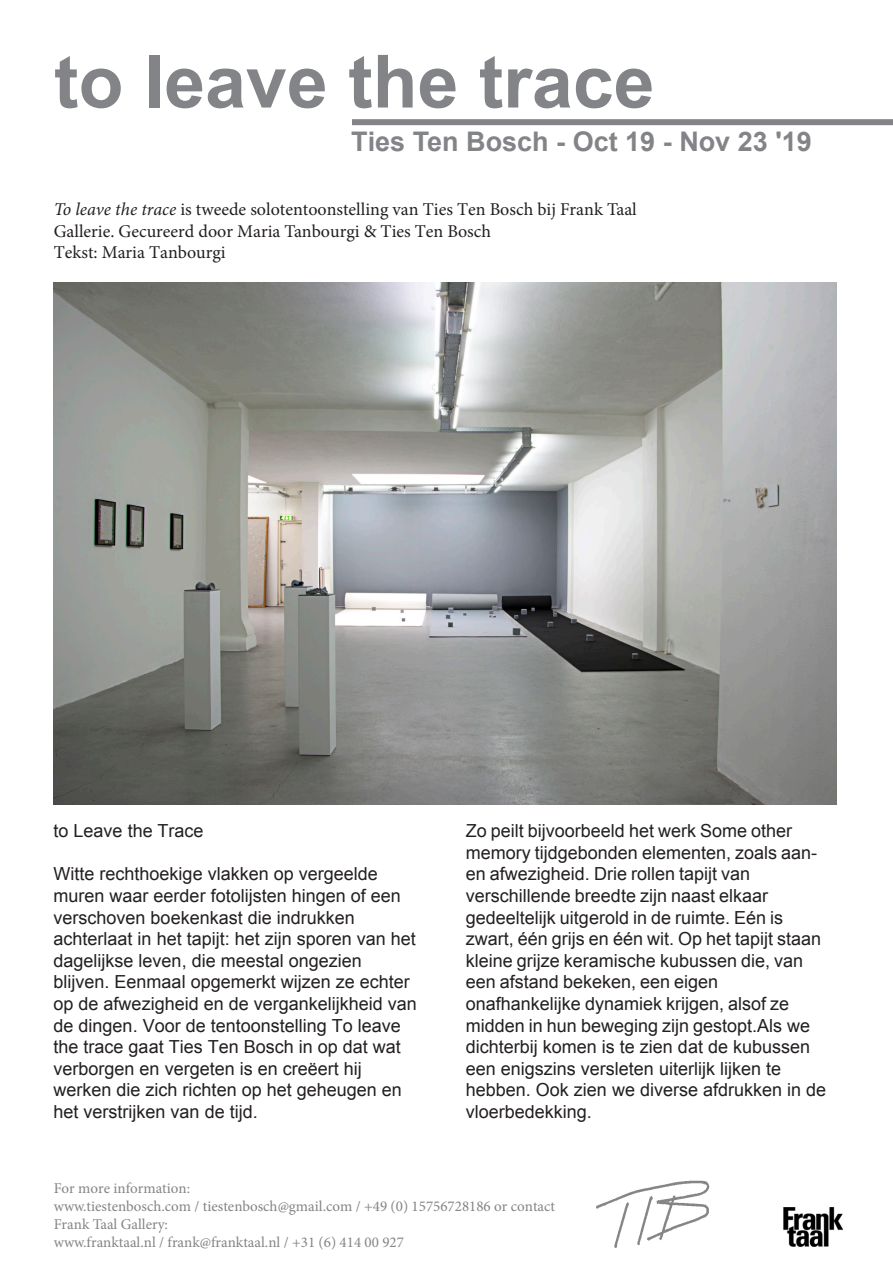
<style>
.page{position:relative;width:893px;height:1263px;background:#fff}
.page>*{position:absolute;margin:0;border:0;box-sizing:border-box;transform-origin:0 0}
.t1{font:700 73.5px "Arial";color:#828487}
.t2{font:700 27px "Arial";color:#828487}
.t3{font:18px/21.6px "Arial";color:#231f20}
.t4{font:18px/21.5px "Minion Pro";color:#231f20}
.t5{font:18px "Arial";color:#231f20}
.t6{font:15px/18px "Minion Pro";color:#828487}
.s1{font-style:italic}
</style>
<div class="page">
<img style="left:596px;top:1180px;width:114px;height:68px">
<div style="left:352px;top:119px;width:541px;height:6px;background:#828487"></div>
<img style="left:54px;top:283px;width:783px;height:522px">
<img style="left:784px;top:1207px;width:58px;height:39px">
<p class="t1" style="left:54px;top:33px;width:602px">to leave the trace</p>
<p class="t2" style="left:351px;top:124px;width:462px">Ties Ten Bosch - Oct 19 - Nov 23 '19</p>
<p class="t4" style="left:54px;top:199px;width:585px"><span class="s1">To leave the trace</span> is tweede solotentoonstelling van Ties Ten Bosch bij Frank Taal<br>Gallerie. Gecureerd door Maria Tanbourgi &amp; Ties Ten Bosch<br>Tekst: Maria Tanbourgi</p>
<p class="t5" style="left:54px;top:819px;width:151px">to Leave the Trace</p>
<p class="t3" style="left:54px;top:863px;width:365px">Witte rechthoekige vlakken op vergeelde muren waar eerder fotolijsten hingen of een verschoven boekenkast die indrukken achterlaat in het tapijt: het zijn sporen van het dagelijkse leven, die meestal ongezien blijven. Eenmaal opgemerkt wijzen ze echter op de afwezigheid en de vergankelijkheid van de dingen. Voor de tentoonstelling To leave the trace gaat Ties Ten Bosch in op dat wat verborgen en vergeten is en creëert hij werken die zich richten op het geheugen en het verstrijken van de tijd.</p>
<p class="t3" style="left:466px;top:820px;width:362px">Zo peilt bijvoorbeeld het werk Some other memory tijdgebonden elementen, zoals aan&shy;en afwezigheid. Drie rollen tapijt van verschillende breedte zijn naast elkaar gedeeltelijk uitgerold in de ruimte. Eén is zwart, één grijs en één wit. Op het tapijt staan kleine grijze keramische kubussen die, van een afstand bekeken, een eigen onafhankelijke dynamiek krijgen, alsof ze midden in hun beweging zijn gestopt.Als we dichterbij komen is te zien dat de kubussen een enigszins versleten uiterlijk lijken te hebben. Ook zien we diverse afdrukken in de vloerbedekking.</p>
<p class="t6" style="left:54px;top:1179px;width:503px">For more information:<br>www.tiestenbosch.com / tiestenbosch@gmail.com / +49 (0) 15756728186 or contact Frank Taal Gallery:<br>www.franktaal.nl / frank@franktaal.nl / +31 (6) 414 00 927</p>
</div>
